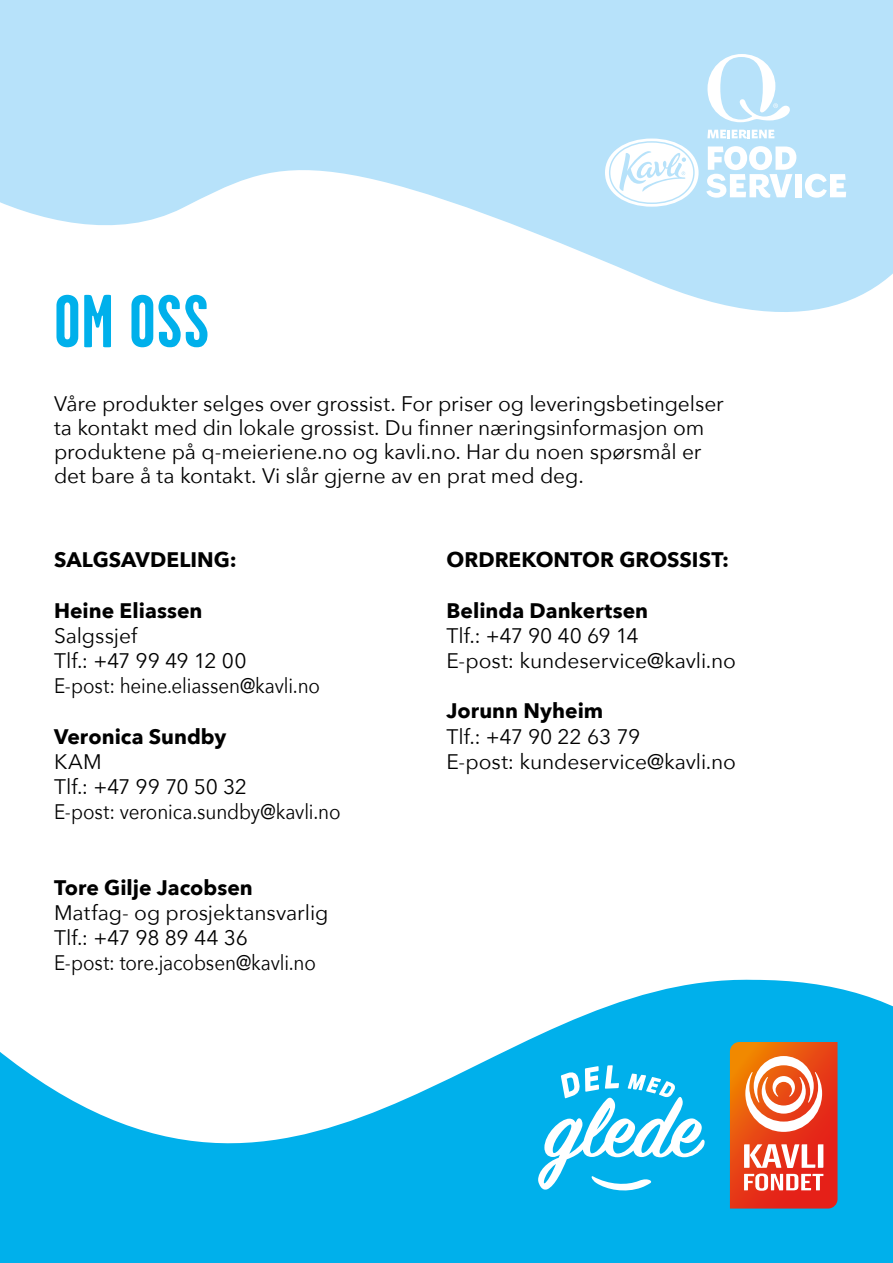
<style>
.page{position:relative;width:893px;height:1263px;background:#fff}
.page>*{position:absolute;margin:0;border:0;box-sizing:border-box;transform-origin:0 0}
.t1{font:700 75px "Garage Gothic";color:#00b0eb}
.t2{font:21px/25.2px "Avenir Next";letter-spacing:-.005em;color:#000}
.t3{font:700 21px "Avenir Next";color:#000}
</style>
<div class="page">
<svg style="left:0;top:979px;width:893px;height:284px;fill:#00b0eb"></svg>
<svg style="left:0;top:0;width:893px;height:312px;fill:#b7e2fa"></svg>
<svg style="left:730px;top:1042px;width:107px;height:166px"></svg>
<svg style="left:538px;top:1065px;width:167px;height:128px"></svg>
<svg style="left:707px;top:54px;width:83px;height:68px"></svg>
<svg style="left:707px;top:130px;width:67px;height:8px"></svg>
<svg style="left:605px;top:139px;width:94px;height:68px"></svg>
<svg style="left:706px;top:146px;width:90px;height:52px"></svg>
<div style="left:795px;top:174px;width:6px;height:23px;background:#fff"></div>
<svg style="left:805px;top:174px;width:41px;height:24px"></svg>
<h1 class="t1" style="left:54px;top:281px;width:157px">OM OSS</h1>
<p class="t2" style="left:54px;top:391px;width:671px;line-height:24px">Våre produkter selges over grossist. For priser og leveringsbetingelser ta kontakt med din lokale grossist. Du finner næringsinformasjon om produktene på q-meieriene.no og kavli.no. Har du noen spørsmål er det bare å ta kontakt. Vi slår gjerne av en prat med deg.</p>
<p class="t3" style="left:54px;top:542px;width:184px">SALGSAVDELING:</p>
<p class="t3" style="left:54px;top:592px;width:150px">Heine Eliassen</p>
<p class="t2" style="left:54px;top:622px;width:268px">Salgssjef<br>Tlf.: +47 99 49 12 00<br>E-post: heine.eliassen@kavli.no</p>
<p class="t3" style="left:54px;top:718px;width:174px">Veronica Sundby</p>
<p class="t2" style="left:54px;top:748px;width:288px">KAM<br>Tlf.: +47 99 70 50 32<br>E-post: veronica.sundby@kavli.no</p>
<p class="t3" style="left:54px;top:869px;width:200px">Tore Gilje Jacobsen</p>
<p class="t2" style="left:54px;top:899px;width:276px">Matfag- og prosjektansvarlig<br>Tlf.: +47 98 89 44 36<br>E-post: tore.jacobsen@kavli.no</p>
<p class="t3" style="left:446px;top:542px;width:284px">ORDREKONTOR GROSSIST:</p>
<p class="t3" style="left:446px;top:592px;width:203px">Belinda Dankertsen</p>
<p class="t2" style="left:446px;top:622px;width:291px">Tlf.: +47 90 40 69 14<br>E-post: kundeservice@kavli.no</p>
<p class="t3" style="left:446px;top:693px;width:158px">Jorunn Nyheim</p>
<p class="t2" style="left:446px;top:723px;width:291px">Tlf.: +47 90 22 63 79<br>E-post: kundeservice@kavli.no</p>
</div>
